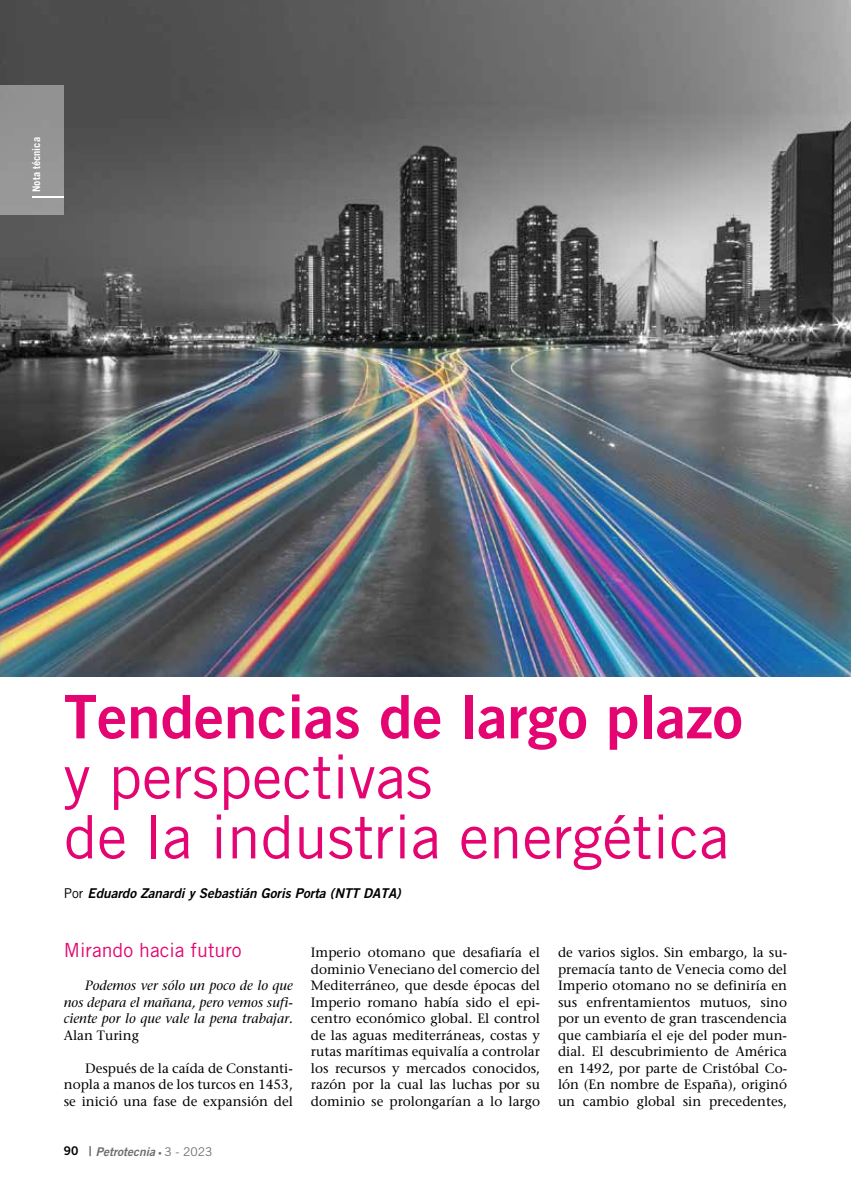
<style>
.page{position:relative;width:851px;height:1191px;background:#fff}
.page>*{position:absolute;margin:0;border:0;box-sizing:border-box;transform-origin:0 0}
.t1{font:60px/60px "Trade Gothic";color:#e40572}
.t2{font:60px "Trade Gothic Bold Two";color:#e40572}
.t3{font:19.5px "Trade Gothic";color:#e40572}
.t4{font:13.5px/16.5px "Stone Serif";color:#000;text-align:justify}
.t5{font:italic 13.5px/16.5px "Stone Serif";color:#000;text-align:justify}
.t6{font:italic 13.5px "Trade Gothic Bold Two";color:#000}
.t7{font:italic 12px "Trade Gothic Bold Two";color:#6d6e71}
.t8{font:700 10.5px "Trade Gothic";color:#fff}
.s1{font-family:"Trade Gothic";font-style:normal}
.s2{font-style:normal;color:#000}
.s3{font-style:normal;font-size:13.5px}
.s4{font-style:normal;font-size:7.5px}
</style>
<div class="page">
<img style="left:0;top:0;width:850px;height:676px">
<div style="left:0;top:85px;width:64px;height:129px;background:#959595"></div>
<hr style="left:32px;top:197px;width:32px;height:1px;background:#fff">
<p class="t8" style="left:30px;top:192px;width:56px;rotate:-90deg">Nota técnica</p>
<h1 class="t2" style="left:64px;top:679px;width:680px">Tendencias de largo plazo</h1>
<h1 class="t1" style="left:64px;top:746px;width:666px">y perspectivas<br>de la industria energética</h1>
<p class="t6" style="left:64px;top:885px;width:338px"><span class="s1">Por</span> Eduardo Zanardi y Sebastián Goris Porta (NTT DATA)</p>
<h2 class="t3" style="left:64px;top:938px;width:179px">Mirando hacia futuro</h2>
<p class="t5" style="left:64px;top:977px;width:230px;text-indent:21px">Podemos ver sólo un poco de lo que nos depara el mañana, pero vemos sufi&shy;ciente por lo que vale la pena trabajar.</p>
<p class="t4" style="left:64px;top:1026px;width:77px">Alan Turing</p>
<p class="t4" style="left:64px;top:1059px;width:230px;text-indent:21px">Después de la caída de Constanti&shy;nopla a manos de los turcos en 1453, se inició una fase de expansión del</p>
<p class="t7" style="left:64px;top:1143px;width:150px"><span class="s2">90</span> <span class="s3">|</span> Petrotecnia <span class="s4">•</span> <span class="s1">3 - 2023</span></p>
<p class="t4" style="left:311px;top:944px;width:230px">Imperio otomano que desafiaría el dominio Veneciano del comercio del Mediterráneo, que desde épocas del Imperio romano había sido el epi&shy;centro económico global. El control de las aguas mediterráneas, costas y rutas marítimas equivalía a controlar los recursos y mercados conocidos, razón por la cual las luchas por su dominio se prolongarían a lo largo</p>
<p class="t4" style="left:558px;top:944px;width:230px">de varios siglos. Sin embargo, la su&shy;premacía tanto de Venecia como del Imperio otomano no se definiría en sus enfrentamientos mutuos, sino por un evento de gran trascendencia que cambiaría el eje del poder mun&shy;dial. El descubrimiento de América en 1492, por parte de Cristóbal Co&shy;lón (En nombre de España), originó un cambio global sin precedentes,</p>
</div>
